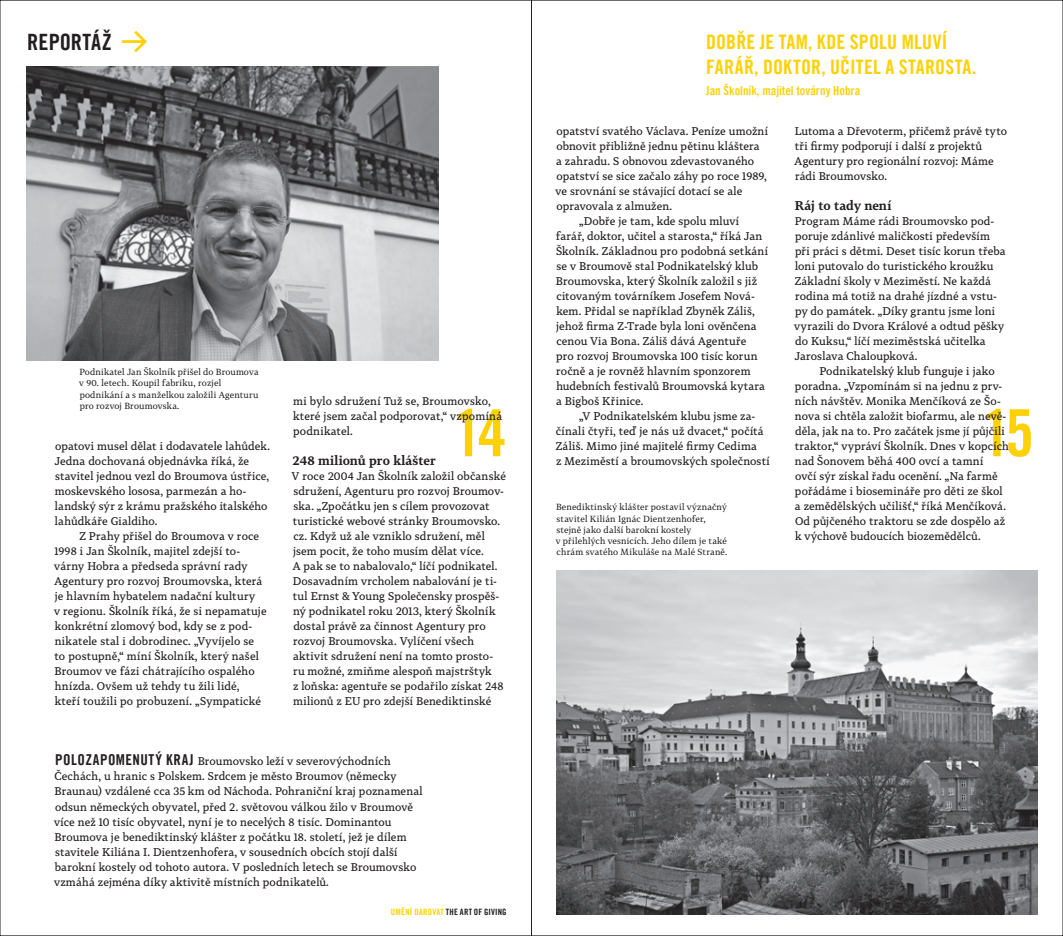
<style>
.page{position:relative;width:1063px;height:936px;background:#fff}
.page>*{position:absolute;margin:0;border:0;box-sizing:border-box;transform-origin:0 0}
.t1{font:65px "Trade Gothic LT Com Bd Cn 20";color:#fed105}
.t2{font:22.5px "Trade Gothic LT Com Bd Cn 20";letter-spacing:.005em;color:#231f20}
.t3{font:20px "Trade Gothic LT Com Bd Cn 20";letter-spacing:.005em;color:#fed105}
.t4{font:15px "Trade Gothic LT Com Bd Cn 20";letter-spacing:.04em;color:#231f20}
.t5{font:700 12.5px "Tabac G3";letter-spacing:.005em;color:#231f20}
.t6{font:12.5px "Trade Gothic LT Com Bd Cn 20";color:#fed105}
.t7{font:11px/15px "Tabac G4";letter-spacing:.015em;color:#231f20}
.t8{font:8.75px/11.2px "Tabac G3";letter-spacing:.02em;color:#231f20}
.t9{font:8.75px "Trade Gothic LT Com Bd Cn 20";letter-spacing:.025em;color:#231f20}
.t10{font:8.75px "Trade Gothic LT Com Bd Cn 20";letter-spacing:.035em;color:#fed105}
.s1{font-family:"Tabac Sans";font-size:35px;color:#fed105}
.s2{font-family:"Trade Gothic LT Com Bd Cn 20";font-size:15px}
</style>
<div class="page">
<img style="left:27px;top:66px;width:412px;height:294px">
<img style="left:556px;top:570px;width:481px;height:344px">
<h2 class="t2" style="left:27px;top:28px;width:123px">REPORTÁŽ <span class="s1">→</span></h2>
<p class="t8" style="left:79px;top:366px;width:181px">Podnikatel Jan Školník přišel do Broumova v 90. letech. Koupil fabriku, rozjel podnikání a s manželkou založili Agenturu pro rozvoj Broumovska.</p>
<p class="t7" style="left:55px;top:438px;width:217px">opatovi musel dělat i dodavatele lahůdek.<br>Jedna dochovaná objednávka říká, že stavitel jednou vezl do Broumova ústřice, moskevského lososa, parmezán a ho‑ landský sýr z krámu pražského italského lahůdkáře Gialdiho.</p>
<p class="t7" style="left:54px;top:528px;width:214px;text-indent:25px">Z Prahy přišel do Broumova v roce 1998 i Jan Školník, majitel zdejší to‑ várny Hobra a předseda správní rady Agentury pro rozvoj Broumovska, která je hlavním hybatelem nadační kultury<br>v regionu. Školník říká, že si nepamatuje konkrétní zlomový bod, kdy se z pod‑ nikatele stal i dobrodinec. „Vyvíjelo se to postupně,“ míní Školník, který našel Broumov ve fázi chátrajícího ospalého hnízda. Ovšem už tehdy tu žili lidé,<br>kteří toužili po probuzení. „Sympatické</p>
<h3 class="t3" style="left:706px;top:30px;width:154px">DOBŘE JE TAM, KDE SPOLU</h3>
<h3 class="t3" style="left:902px;top:30px;width:22px">MLUVÍ</h3>
<h3 class="t3" style="left:706px;top:55px;width:78px">FARÁŘ, DOKTOR</h3>
<h3 class="t3" style="left:821px;top:55px;width:19px">, UČITEL</h3>
<h3 class="t3" style="left:885px;top:55px;width:24px">ASTAROSTA</h3>
<h3 class="t3" style="left:972px;top:55px;width:6px">.</h3>
<p class="t6" style="left:706px;top:82px;width:156px">JAN ŠKOLNÍK, MAJITEL TOVÁRNY HOBRA</p>
<p class="t7" style="left:556px;top:123px;width:213px">opatství svatého Václava. Peníze umožní</p>
<p class="t7" style="left:556px;top:138px;width:205px">obnovit přibližně jednu pětinu kláštera</p>
<p class="t7" style="left:556px;top:153px;width:199px">a zahradu. S obnovou zdevastovaného</p>
<p class="t7" style="left:556px;top:168px;width:212px">opatství se sice začalo záhy po roce 1989,</p>
<p class="t7" style="left:556px;top:183px;width:188px">ve srovnání se stávající dotací se ale</p>
<p class="t7" style="left:556px;top:198px;width:117px">opravovala z almužen.</p>
<p class="t7" style="left:579px;top:213px;width:162px">„Dobře je tam, kde spolu mluví</p>
<p class="t7" style="left:556px;top:228px;width:208px">farář, doktor, učitel a starosta,“ říká Jan</p>
<p class="t7" style="left:556px;top:243px;width:213px">Školník. Základnou pro podobná setkání</p>
<p class="t7" style="left:556px;top:258px;width:203px">se v Broumově stal Podnikatelský klub</p>
<p class="t7" style="left:556px;top:273px;width:203px">Broumovska, který Školník založil s již</p>
<p class="t7" style="left:556px;top:288px;width:200px">citovaným továrníkem Josefem Nová‑</p>
<p class="t7" style="left:556px;top:303px;width:200px">kem. Přidal se například Zbyněk Záliš,</p>
<p class="t7" style="left:556px;top:318px;width:202px">jehož firma Z‑Trade byla loni ověnčena</p>
<p class="t7" style="left:556px;top:333px;width:191px">cenou Via Bona. Záliš dává Agentuře</p>
<p class="t7" style="left:556px;top:348px;width:203px">pro rozvoj Broumovska 100 tisíc korun</p>
<p class="t7" style="left:556px;top:363px;width:196px">ročně a je rovněž hlavním sponzorem</p>
<p class="t7" style="left:556px;top:378px;width:210px">hudebních festivalů Broumovská kytara</p>
<p class="t7" style="left:556px;top:393px;width:89px">a Bigboš Křinice.</p>
<p class="t7" style="left:579px;top:408px;width:178px">„V Podnikatelském klubu jsme za‑</p>
<p class="t7" style="left:556px;top:423px;width:209px">čínali čtyři, teď je nás už dvacet,“ počítá</p>
<p class="t7" style="left:556px;top:438px;width:202px">Záliš. Mimo jiné majitelé firmy Cedima</p>
<p class="t7" style="left:556px;top:453px;width:215px">z Meziměstí a broumovských společností</p>
<p class="t7" style="left:795px;top:123px;width:214px">Lutoma a Dřevoterm, přičemž právě tyto tři firmy podporují i další z projektů Agentury pro regionální rozvoj: Máme rádi Broumovsko.</p>
<p class="t5" style="left:795px;top:197px;width:98px">Ráj to tady není</p>
<p class="t7" style="left:794px;top:213px;width:213px">Program Máme rádi Broumovsko pod‑ poruje zdánlivé maličkosti především při práci s dětmi. Deset tisíc korun třeba loni putovalo do turistického kroužku Základní školy v Meziměstí. Ne každá rodina má totiž na drahé jízdné a vstu‑ py do památek. „Díky grantu jsme loni vyrazili do Dvora Králové a odtud pěšky do Kuksu,“ líčí meziměstská učitelka Jaroslava Chaloupková.</p>
<p class="t7" style="left:795px;top:363px;width:216px;text-indent:25px">Podnikatelský klub funguje i jako poradna. „Vzpomínám si na jednu z prv‑ ních návštěv. Monika Menčíková ze Šo‑ nova si chtěla založit biofarmu, ale nevě‑ děla, jak na to. Pro začátek jsme jí půjčili traktor,“ vypráví Školník. Dnes v kopcích nad Šonovem běhá 400 ovcí a tamní<br>ovčí sýr získal řadu ocenění. „Na farmě pořádáme i biosemináře pro děti ze škol a zemědělských učilišť,“ říká Menčíková.<br>Od půjčeného traktoru se zde dospělo až k výchově budoucích biozemědělců.</p>
<p class="t7" style="left:293px;top:393px;width:211px">mi bylo sdružení Tuž se, Broumovsko, které jsem začal podporovat,“ vzpomíná podnikatel.</p>
<p class="t5" style="left:293px;top:452px;width:145px">248 milionů pro klášter</p>
<p class="t7" style="left:292px;top:468px;width:216px">V roce 2004 Jan Školník založil občanské sdružení, Agenturu pro rozvoj Broumov‑ ska. „Zpočátku jen s cílem provozovat turistické webové stránky Broumovsko. cz. Když už ale vzniklo sdružení, měl jsem pocit, že toho musím dělat více.<br>A pak se to nabalovalo,“ líčí podnikatel.<br>Dosavadním vrcholem nabalování je ti‑ tul Ernst &amp; Young Společensky prospěš‑ ný podnikatel roku 2013, který Školník dostal právě za činnost Agentury pro rozvoj Broumovska. Vylíčení všech aktivit sdružení není na tomto prosto‑ ru možné, zmiňme alespoň majstrštyk<br>z loňska: agentuře se podařilo získat 248 milionů z EU pro zdejší Benediktinské</p>
<h1 class="t1" style="left:453px;top:393px;width:55px">14</h1>
<h1 class="t1" style="left:982px;top:393px;width:54px">15</h1>
<p class="t8" style="left:556px;top:501px;width:173px">Benediktinský klášter postavil význačný stavitel Kilián Ignác Dientzenhofer, stejně jako další barokní kostely<br>v přilehlých vesnicích. Jeho dílem je také chrám svatého Mikuláše na Malé Straně.</p>
<p class="t7" style="left:54px;top:753px;width:370px;text-indent:101px"><span class="s2">Ý KRAJ</span> Broumovsko leží v severovýchodních Čechách, u hranic s Polskem. Srdcem je město Broumov (německy Braunau) vzdálené cca 35 km od Náchoda. Pohraniční kraj poznamenal odsun německých obyvatel, před 2. světovou válkou žilo v Broumově více než 10 tisíc obyvatel, nyní je to necelých 8 tisíc. Dominantou Broumova je benediktinský klášter z počátku 18. století, jež je dílem stavitele Kiliána I. Dientzenhofera, v sousedních obcích stojí další barokní kostely od tohoto autora. V posledních letech se Broumovsko vzmáhá zejména díky aktivitě místních podnikatelů.</p>
<h3 class="t4" style="left:55px;top:751px;width:79px">POLOZAPOMENUT</h3>
<p class="t10" style="left:391px;top:906px;width:34px">UMĚNÍ DAROVAT</p>
<p class="t9" style="left:446px;top:906px;width:47px">THE ART OF GIVING</p>
</div>
